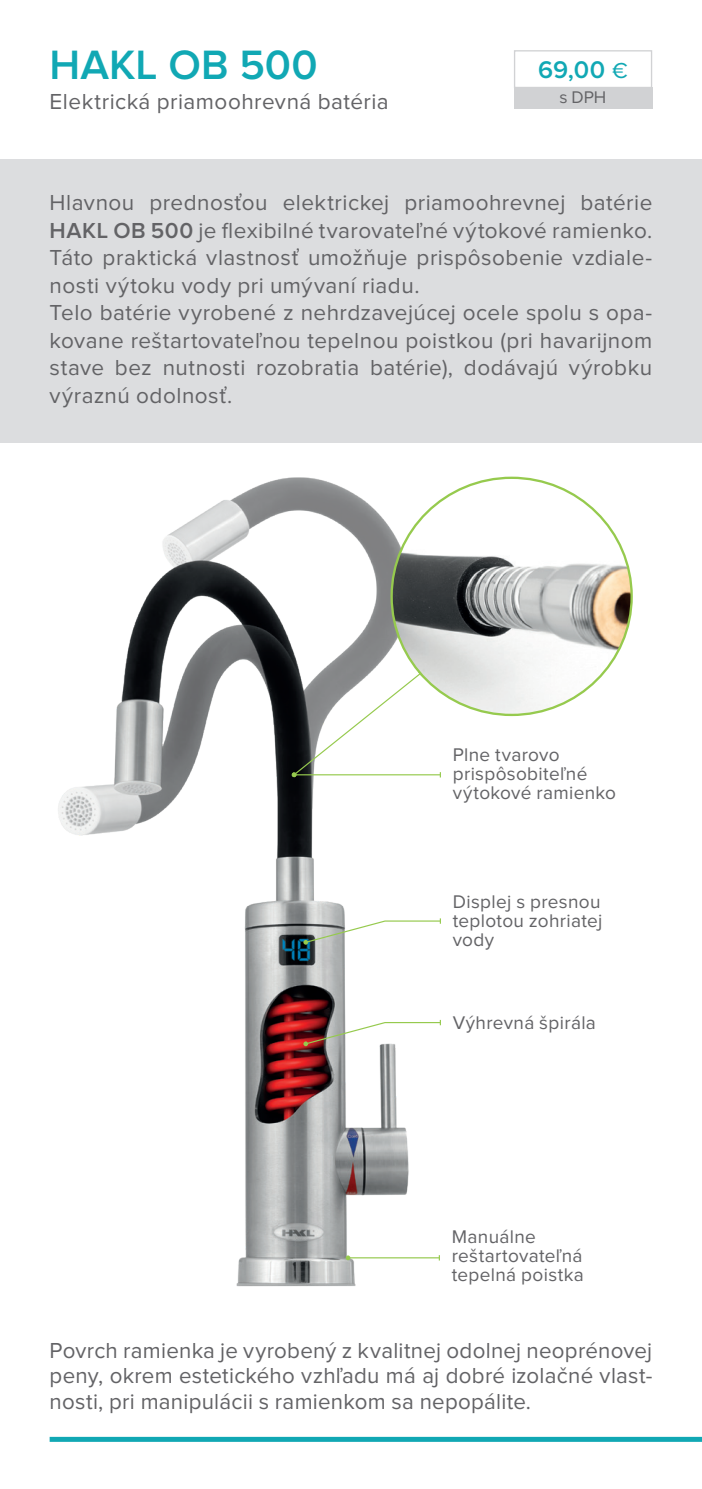
<style>
.page{position:relative;width:702px;height:1489px;background:#fff}
.page>*{position:absolute;margin:0;border:0;box-sizing:border-box;transform-origin:0 0}
.Text_Klasik{font:600 42.5px "Proxima Nova";letter-spacing:.005em;color:#11a8b4}
.Text_Klasik-2{font:600 25px "Proxima Nova";color:#11a8b4}
.t1{font:22.5px/27.5px "Proxima Nova";letter-spacing:.02em;color:#636366;text-align:justify}
.t2{font:19px/19px "Proxima Nova";letter-spacing:.015em;color:#636366;text-align:justify}
.Text_Klasik-3{font:17.5px "Proxima Nova";color:#636366}
.s1{font-weight:400;font-size:22.5px}
.s2{font-weight:600}
</style>
<div class="page">
<div style="left:50px;top:1436px;width:652px;height:5px;background:#11a8b4"></div>
<img style="left:58px;top:477px;width:361px;height:810px">
<div style="left:0;top:159px;width:702px;height:284px;background:#dcdddf"></div>
<svg style="left:303px;top:1019px;width:138px;height:27px"></svg>
<svg style="left:303px;top:918px;width:138px;height:26px"></svg>
<hr style="left:294px;top:774px;width:146px;height:1px;background:#96ca4e">
<hr style="left:348px;top:1257px;width:91px;height:1px;background:#96ca4e">
<svg style="left:345px;top:1255px;width:5px;height:5px"></svg>
<img style="left:391px;top:478px;width:240px;height:237px">
<svg style="left:291px;top:670px;width:132px;height:107px"></svg>
<div style="left:514px;top:50px;width:138px;height:38px;border:1px solid #d1d2d4"></div>
<div style="left:514px;top:87px;width:138px;height:22px;background:#d1d2d4"></div>
<p class="Text_Klasik" style="left:50px;top:45px;width:270px">HAKL OB 500</p>
<p class="t1" style="left:50px;top:88px;width:341px">Elektrická priamoohrevná batéria</p>
<p class="Text_Klasik-2" style="left:538px;top:58px;width:91px">69,00 <span class="s1">€</span></p>
<p class="Text_Klasik-3" style="left:559px;top:89px;width:48px">s DPH</p>
<p class="t1" style="left:50px;top:190px;width:604px">Hlavnou prednosťou elektrickej priamoohrevnej batérie <span class="s2">HAKL OB 500</span> je flexibilné tvarovateľné výtokové ramienko.<br>Táto praktická vlastnosť umožňuje prispôsobenie vzdiale&shy;nosti výtoku vody pri umývaní riadu.</p>
<p class="t1" style="left:50px;top:300px;width:604px">Telo batérie vyrobené z nehrdzavejúcej ocele spolu s opa&shy;kovane reštartovateľnou tepelnou poistkou (pri havarijnom stave bez nutnosti rozobratia batérie), dodávajú výrobku výraznú odolnosť.</p>
<p class="t2" style="left:452px;top:746px;width:108px">Plne tvarovo</p>
<p class="t2" style="left:452px;top:765px;width:136px">prispôsobiteľné</p>
<p class="t2" style="left:452px;top:784px;width:165px">výtokové ramienko</p>
<p class="t2" style="left:452px;top:893px;width:151px">Displej s presnou teplotou zohriatej vody</p>
<p class="t2" style="left:452px;top:1013px;width:145px">Výhrevná špirála</p>
<p class="t2" style="left:451px;top:1227px;width:86px">Manuálne</p>
<p class="t2" style="left:451px;top:1246px;width:132px">reštartovateľná</p>
<p class="t2" style="left:451px;top:1265px;width:133px">tepelná poistka</p>
<p class="t1" style="left:50px;top:1339px;width:604px;line-height:25px">Povrch ramienka je vyrobený z kvalitnej odolnej neoprénovej peny, okrem estetického vzhľadu má aj dobré izolačné vlast&shy;nosti, pri manipulácii s ramienkom sa nepopálite.</p>
</div>
